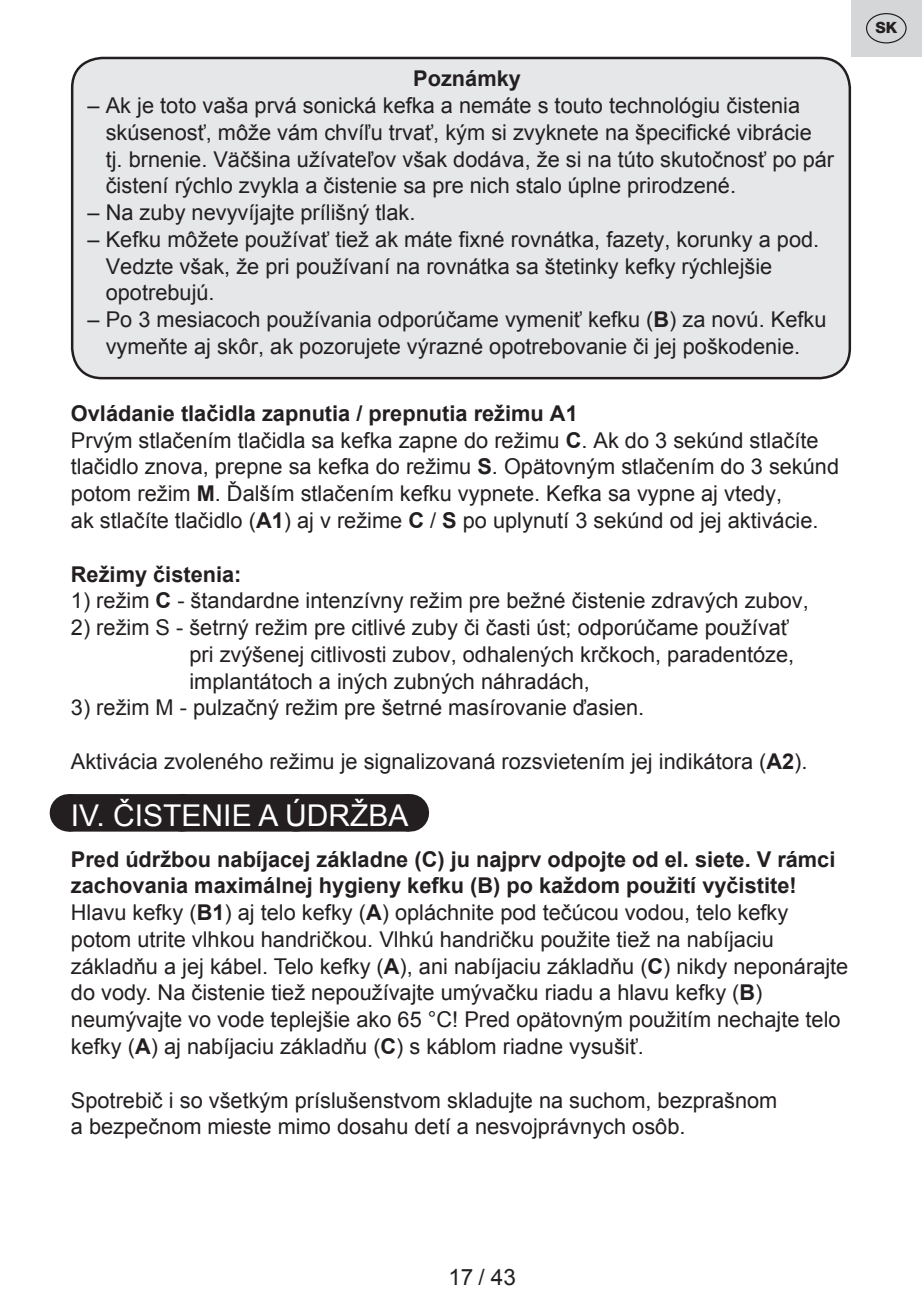
<style>
.page{position:relative;width:922px;height:1312px;background:#fff}
.page>*{position:absolute;margin:0;border:0;box-sizing:border-box;transform-origin:0 0}
.t1{font:30px "Arial";color:#fff}
.t2{font:22.5px "Arial";color:#231f20}
.t3{font:21.75px/26.8px "Arial";color:#231f20}
.t4{font:700 21.75px "Arial";color:#231f20}
.t5{font:800 15.5px "Helvetica Neue OT";color:#231f20}
.s1{font-weight:700}
</style>
<div class="page">
<div style="left:850px;top:0;width:71px;height:57px;background:#d5d6d8"></div>
<div style="left:865px;top:13px;width:41px;height:30px;border:1px solid #231f20;border-radius:50%"></div>
<div style="left:68px;top:794px;width:341px;height:37px;background:#231f20"></div>
<svg style="left:186px;top:794px;width:166px;height:1px"></svg>
<hr style="left:409px;top:794px;width:1px;height:37px;background:#231f20">
<div style="left:72px;top:58px;width:777px;height:320px;background:#e6e7e9;border-radius:30px"></div>
<div style="left:71px;top:57px;width:779px;height:322px;border:2px solid #231f20;border-radius:30px"></div>
<p class="t4" style="left:413px;top:64px;width:109px">Poznámky</p>
<p class="t3" style="left:106px;top:92px;width:729px;text-indent:-18px">– Ak je toto vaša prvá sonická kefka a nemáte s touto technológiu čistenia skúsenosť, môže vám chvíľu trvať, kým si zvyknete na špecifické vibrácie tj. brnenie. Väčšina užívateľov však dodáva, že si na túto skutočnosť po pár čistení rýchlo zvykla a čistenie sa pre nich stalo úplne prirodzené.</p>
<p class="t3" style="left:88px;top:199px;width:329px">– Na zuby nevyvíjajte prílišný tlak.</p>
<p class="t3" style="left:106px;top:226px;width:714px;text-indent:-18px">– Kefku môžete používať tiež ak máte fixné rovnátka, fazety, korunky a pod.<br>Vedzte však, že pri používaní na rovnátka sa štetinky kefky rýchlejšie opotrebujú.</p>
<p class="t3" style="left:88px;top:306px;width:740px;text-align:center">– Po 3 mesiacoch používania odporúčame vymeniť kefku (<span class="s1">B</span>) za novú. Kefku vymeňte aj skôr, ak pozorujete výrazné opotrebovanie či jej poškodenie.</p>
<p class="t3" style="left:71px;top:400px;width:769px"><span class="s1">Ovládanie tlačidla zapnutia / prepnutia režimu A1<br></span>Prvým stlačením tlačidla sa kefka zapne do režimu <span class="s1">C</span>. Ak do 3 sekúnd stlačíte tlačidlo znova, prepne sa kefka do režimu <span class="s1">S</span>. Opätovným stlačením do 3 sekúnd potom režim <span class="s1">M</span>. Ďalším stlačením kefku vypnete. Kefka sa vypne aj vtedy,<br>ak stlačíte tlačidlo (<span class="s1">A1</span>) aj v režime <span class="s1">C</span> / <span class="s1">S</span> po uplynutí 3 sekúnd od jej aktivácie.</p>
<p class="t4" style="left:71px;top:559px;width:172px">Režimy čistenia:</p>
<p class="t3" style="left:71px;top:587px;width:739px">1) režim <span class="s1">C</span> - štandardne intenzívny režim pre bežné čistenie zdravých zubov,</p>
<p class="t3" style="left:189px;top:614px;width:606px;text-indent:-118px">2) režim S - šetrný režim pre citlivé zuby či časti úst; odporúčame používať pri zvýšenej citlivosti zubov, odhalených krčkoch, paradentóze, implantátoch a iných zubných náhradách,</p>
<p class="t3" style="left:71px;top:694px;width:574px">3) režim M - pulzačný režim pre šetrné masírovanie ďasien.</p>
<p class="t3" style="left:71px;top:748px;width:738px">Aktivácia zvoleného režimu je signalizovaná rozsvietením jej indikátora (<span class="s1">A2</span>).</p>
<h1 class="t1" style="left:71px;top:795px;width:339px">IV. ČISTENIE A ÚDRŽBA</h1>
<p class="t3" style="left:71px;top:845px;width:778px"><span class="s1">Pred údržbou nabíjacej základne (C) ju najprv odpojte od el. siete. V rámci zachovania maximálnej hygieny kefku (B) po každom použití vyčistite!<br></span>Hlavu kefky (<span class="s1">B1</span>) aj telo kefky (<span class="s1">A</span>) opláchnite pod tečúcou vodou, telo kefky potom utrite vlhkou handričkou. Vlhkú handričku použite tiež na nabíjaciu základňu a jej kábel. Telo kefky (<span class="s1">A</span>), ani nabíjaciu základňu (<span class="s1">C</span>) nikdy neponárajte do vody. Na čistenie tiež nepoužívajte umývačku riadu a hlavu kefky (<span class="s1">B</span>) neumývajte vo vode teplejšie ako 65 °C! Pred opätovným použitím nechajte telo kefky (<span class="s1">A</span>) aj nabíjaciu základňu (<span class="s1">C</span>) s káblom riadne vysušiť.</p>
<p class="t3" style="left:71px;top:1086px;width:707px">Spotrebič i so všetkým príslušenstvom skladujte na suchom, bezprašnom a bezpečnom mieste mimo dosahu detí a nesvojprávnych osôb.</p>
<p class="t5" style="left:875px;top:18px;width:23px">SK</p>
<p class="t2" style="left:448px;top:1262px;width:69px">17 / 43</p>
</div>
